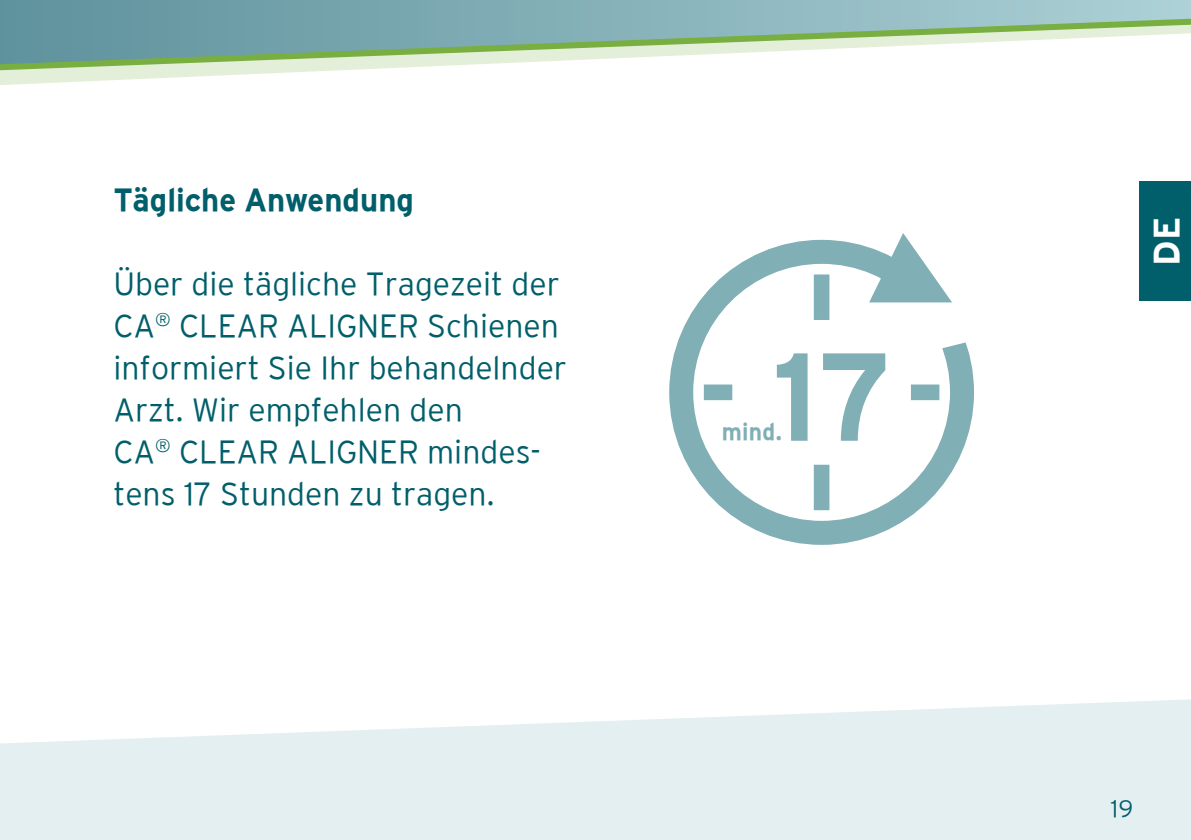
<style>
.page{position:relative;width:1191px;height:840px;background:#fff}
.page>*{position:absolute;margin:0;border:0;box-sizing:border-box;transform-origin:0 0}
.t1{font:700 124.8px "Interstate";color:#80afb6;scale:.95 1}
.t2{font:700 36px "Interstate";color:#fff}
.t3{font:300 32px/42px "Interstate";color:#005f6a}
.t4{font:700 32px "Interstate";color:#005f6a}
.t5{font:700 24px "Interstate";color:#80afb6;scale:.95 1}
.t6{font:300 24px "Interstate";color:#005f6a}
</style>
<div class="page">
<svg style="left:0;top:0;width:1191px;height:85px"></svg>
<svg style="left:0;top:699px;width:1191px;height:140px;fill:#e3eff1"></svg>
<div style="left:1140px;top:181px;width:51px;height:119px;background:#005f6a"></div>
<div style="left:669px;top:240px;width:305px;height:304px;border:24px solid #80afb6;border-radius:50%"></div>
<div style="left:813px;top:274px;width:16px;height:46px;background:#80afb6"></div>
<div style="left:813px;top:464px;width:16px;height:46px;background:#80afb6"></div>
<div style="left:911px;top:384px;width:28px;height:16px;background:#80afb6"></div>
<div style="left:704px;top:384px;width:28px;height:16px;background:#80afb6"></div>
<svg style="left:859px;top:233px;width:114px;height:136px"></svg>
<p class="t4" style="left:113px;top:181px;width:302px">Tägliche Anwendung</p>
<p class="t3" style="left:113px;top:262px;width:455px">Über die tägliche Tragezeit der<br>CA<sup>®</sup> CLEAR ALIGNER Schienen informiert Sie Ihr behandelnder<br>Arzt. Wir empfehlen den<br>CA<sup>®</sup> CLEAR ALIGNER mindes&shy;tens 17 Stunden zu tragen.</p>
<h1 class="t1" style="left:772px;top:327px;width:128px">17</h1>
<p class="t5" style="left:722px;top:418px;width:65px">mind.</p>
<p class="t2" style="left:1146px;top:266px;width:51px;rotate:-90deg">DE</p>
<p class="t6" style="left:1111px;top:794px;width:24px">19</p>
</div>
